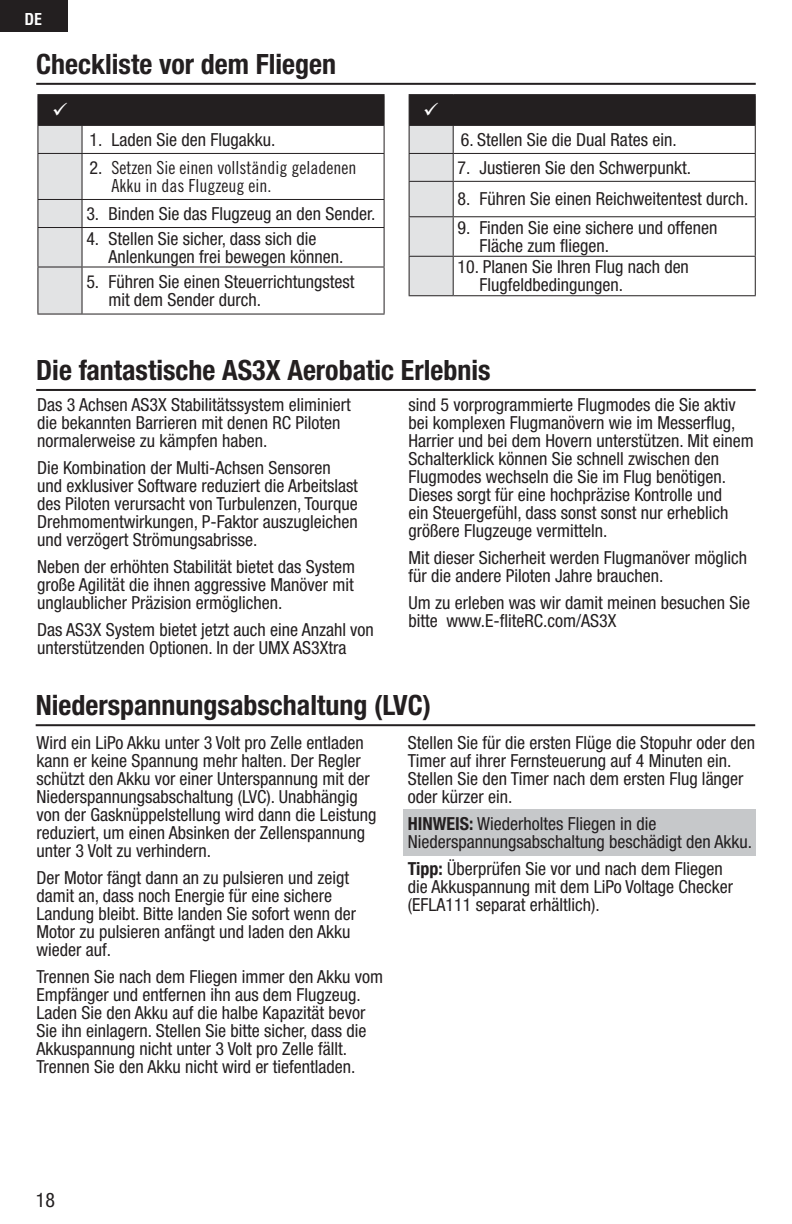
<style>
.page{position:relative;width:792px;height:1224px;background:#fff}
.page>*{position:absolute;margin:0;border:0;box-sizing:border-box;transform-origin:0 0}
.t1{font:700 condensed 28px "Helvetica Neue LT Std";color:#231f20}
.t2{font:condensed 20px "Helvetica Neue LT Std";color:#231f20}
.t3{font:condensed 18px/18px "Helvetica Neue LT Std";color:#231f20}
.t4{font:18px/18px "Trade Gothic LT Std Cn 18";color:#231f20}
.t5{font:700 condensed 16px "Helvetica LT Std";color:#fff}
.s1{font-family:"Helvetica Neue LT Std";font-stretch:condensed}
.s2{font-weight:700}
</style>
<div class="page">
<div style="left:0;top:0;width:67px;height:31px;background:#231f20"></div>
<hr style="left:37px;top:94px;width:45px;height:1px;background:#231f20">
<hr style="left:82px;top:94px;width:303px;height:1px;background:#231f20">
<hr style="left:37px;top:314px;width:348px;height:1px;background:#231f20">
<hr style="left:409px;top:94px;width:44px;height:1px;background:#231f20">
<hr style="left:453px;top:94px;width:303px;height:1px;background:#231f20">
<hr style="left:36px;top:83px;width:720px;height:2px;background:#231f20">
<hr style="left:36px;top:389px;width:720px;height:2px;background:#231f20">
<div style="left:403px;top:810px;width:353px;height:46px;background:#c6c8ca"></div>
<hr style="left:36px;top:724px;width:719px;height:2px;background:#231f20">
<svg style="left:37px;top:95px;width:348px;height:219px"></svg>
<svg style="left:409px;top:95px;width:347px;height:201px"></svg>
<p class="t5" style="left:25px;top:14px;width:19px">DE</p>
<h1 class="t1" style="left:36px;top:54px;width:301px">Checkliste vor dem Fliegen</h1>
<p class="t3" style="left:90px;top:133px;width:187px">1. Laden Sie den Flugakku.</p>
<p class="t4" style="left:112px;top:161px;width:246px;text-indent:-22px"><span class="s1">2.</span> Setzen Sie einen vollständig geladenen<br>Akku in das Flugzeug ein.</p>
<p class="t3" style="left:86px;top:207px;width:291px">3. Binden Sie das Flugzeug an den Sender.</p>
<p class="t3" style="left:108px;top:232px;width:237px;text-indent:-22px">4. Stellen Sie sicher, dass sich die<br>Anlenkungen frei bewegen können.</p>
<p class="t3" style="left:108px;top:275px;width:248px;text-indent:-22px">5. Führen Sie einen Steuerrichtungstest mit dem Sender durch.</p>
<p class="t3" style="left:461px;top:133px;width:218px">6. Stellen Sie die Dual Rates ein.</p>
<p class="t3" style="left:458px;top:161px;width:235px">7. Justieren Sie den Schwerpunkt.</p>
<p class="t3" style="left:458px;top:192px;width:292px">8. Führen Sie einen Reichweitentest durch.</p>
<p class="t3" style="left:480px;top:221px;width:239px;text-indent:-22px">9. Finden Sie eine sichere und offenen<br>Fläche zum fliegen.</p>
<p class="t3" style="left:480px;top:260px;width:211px;text-indent:-22px">10. Planen Sie Ihren Flug nach den<br>Flugfeldbedingungen.</p>
<h1 class="t1" style="left:36px;top:360px;width:456px">Die fantastische AS3X Aerobatic Erlebnis</h1>
<p class="t3" style="left:37px;top:397px;width:315px">Das 3 Achsen AS3X Stabilitätssystem eliminiert die bekannten Barrieren mit denen RC Piloten normalerweise zu kämpfen haben.</p>
<p class="t3" style="left:37px;top:460px;width:322px">Die Kombination der Multi-Achsen Sensoren und exklusiver Software reduziert die Arbeitslast des Piloten verursacht von Turbulenzen, Tourque Drehmomentwirkungen, P-Faktor auszugleichen und verzögert Strömungsabrisse.</p>
<p class="t3" style="left:37px;top:559px;width:319px;text-align:justify">Neben der erhöhten Stabilität bietet das System große Agilität die ihnen aggressive Manöver mit unglaublicher Präzision ermöglichen.</p>
<p class="t3" style="left:37px;top:622px;width:338px">Das AS3X System bietet jetzt auch eine Anzahl von unterstützenden Optionen. In der UMX AS3Xtra</p>
<p class="t3" style="left:409px;top:397px;width:347px">sind 5 vorprogrammierte Flugmodes die Sie aktiv bei komplexen Flugmanövern wie im Messerflug, Harrier und bei dem Hovern unterstützen. Mit einem Schalterklick können Sie schnell zwischen den Flugmodes wechseln die Sie im Flug benötigen.<br>Dieses sorgt für eine hochpräzise Kontrolle und<br>ein Steuergefühl, dass sonst sonst nur erheblich größere Flugzeuge vermitteln.</p>
<p class="t3" style="left:409px;top:550px;width:340px">Mit dieser Sicherheit werden Flugmanöver möglich für die andere Piloten Jahre brauchen.</p>
<p class="t3" style="left:409px;top:595px;width:343px">Um zu erleben was wir damit meinen besuchen Sie bitte www.E-fliteRC.com/AS3X</p>
<h1 class="t1" style="left:36px;top:695px;width:397px">Niederspannungsabschaltung (LVC)</h1>
<p class="t3" style="left:36px;top:736px;width:342px">Wird ein LiPo Akku unter 3 Volt pro Zelle entladen kann er keine Spannung mehr halten. Der Regler schützt den Akku vor einer Unterspannung mit der Niederspannungsabschaltung (LVC). Unabhängig von der Gasknüppelstellung wird dann die Leistung reduziert, um einen Absinken der Zellenspannung unter 3 Volt zu verhindern.</p>
<p class="t3" style="left:36px;top:871px;width:321px">Der Motor fängt dann an zu pulsieren und zeigt damit an, dass noch Energie für eine sichere Landung bleibt. Bitte landen Sie sofort wenn der Motor zu pulsieren anfängt und laden den Akku wieder auf.</p>
<p class="t3" style="left:36px;top:970px;width:348px">Trennen Sie nach dem Fliegen immer den Akku vom Empfänger und entfernen ihn aus dem Flugzeug.<br>Laden Sie den Akku auf die halbe Kapazität bevor Sie ihn einlagern. Stellen Sie bitte sicher, dass die Akkuspannung nicht unter 3 Volt pro Zelle fällt.<br>Trennen Sie den Akku nicht wird er tiefentladen.</p>
<p class="t3" style="left:408px;top:736px;width:349px">Stellen Sie für die ersten Flüge die Stopuhr oder den Timer auf ihrer Fernsteuerung auf 4 Minuten ein.<br>Stellen Sie den Timer nach dem ersten Flug länger oder kürzer ein.</p>
<p class="t3" style="left:408px;top:817px;width:346px"><span class="s2">HINWEIS:</span> Wiederholtes Fliegen in die<br>Niederspannungsabschaltung beschädigt den Akku.</p>
<p class="t3" style="left:408px;top:862px;width:327px"><span class="s2">Tipp:</span> Überprüfen Sie vor und nach dem Fliegen die Akkuspannung mit dem LiPo Voltage Checker (EFLA111 separat erhältlich).</p>
<p class="t2" style="left:36px;top:1192px;width:21px">18</p>
</div>
